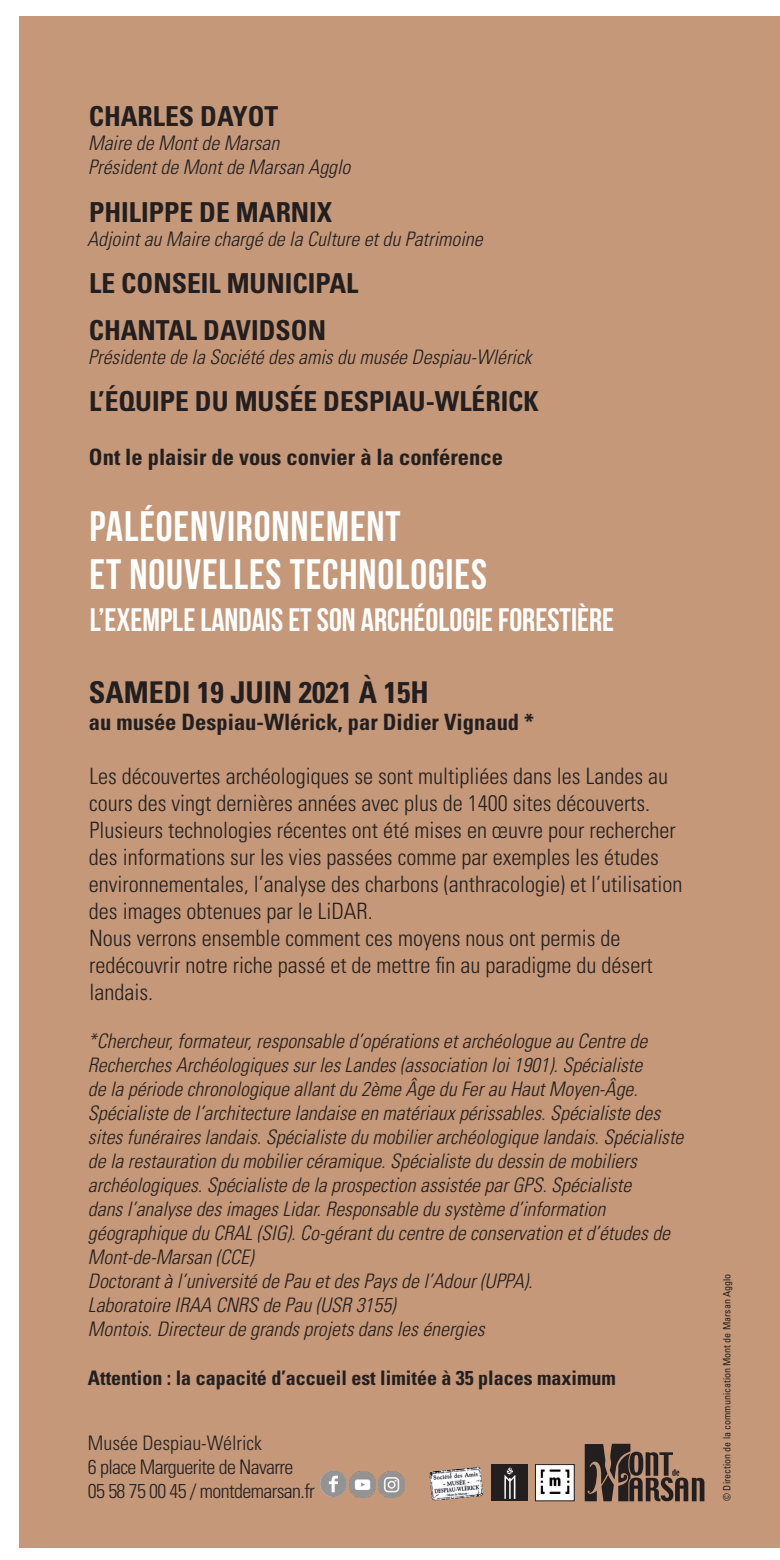
<style>
.page{position:relative;width:780px;height:1560px;background:#fff}
.page>*{position:absolute;margin:0;border:0;box-sizing:border-box;transform-origin:0 0}
.t1{font:42.5px/47.5px "Bebas Neue";letter-spacing:.02em;color:#fff}
.t2{font:32.5px "Bebas Neue";color:#fff}
.t3{font:700 condensed 30px "Univers LT Std";color:#231f20}
.t4{font:700 condensed 27.5px/47.2px "Univers LT Std";color:#231f20}
.t5{font:300 condensed 22.5px/27px "Univers LT Std";color:#231f20}
.t6{font:700 condensed 22.5px "Univers LT Std";color:#231f20}
.t7{font:italic 300 condensed 20px/24px "Univers LT Std";color:#231f20}
.t8{font:300 condensed 20px/24px "Univers LT Std";letter-spacing:-.03em;color:#231f20}
.t9{font:700 condensed 20px "Univers LT Std";color:#231f20}
.t10{font:condensed 10px "Univers LT Std";color:#231f20}
</style>
<div class="page">
<div style="left:19px;top:16px;width:761px;height:1531px;background:#c49878"></div>
<img style="left:537px;top:1465px;width:35px;height:33px">
<div style="left:535px;top:1463px;width:39px;height:37px;border:1px solid #231f20"></div>
<svg style="left:584px;top:1443px;width:120px;height:57px"></svg>
<div style="left:491px;top:1463px;width:37px;height:37px;background:#231f20"></div>
<svg style="left:504px;top:1466px;width:11px;height:32px"></svg>
<svg style="left:320px;top:1470px;width:27px;height:26px"></svg>
<img style="left:378px;top:1471px;width:27px;height:26px">
<img style="left:349px;top:1471px;width:27px;height:26px">
<img style="left:429px;top:1467px;width:54px;height:33px">
<svg style="left:429px;top:1470px;width:6px;height:4px"></svg>
<svg style="left:480px;top:1489px;width:4px;height:7px"></svg>
<svg style="left:430px;top:1495px;width:6px;height:6px"></svg>
<h3 class="t4" style="left:89px;top:93px;width:191px">CHARLES DAYOT</h3>
<p class="t7" style="left:88px;top:131px;width:264px">Maire de Mont de Marsan<br>Président de Mont de Marsan Agglo</p>
<h3 class="t4" style="left:89px;top:188px;width:244px">PHILIPPE DE MARNIX</h3>
<p class="t7" style="left:87px;top:227px;width:397px">Adjoint au Maire chargé de la Culture et du Patrimoine</p>
<h3 class="t4" style="left:89px;top:259px;width:271px">LE CONSEIL MUNICIPAL<br>CHANTAL DAVIDSON</h3>
<p class="t7" style="left:88px;top:345px;width:445px">Présidente de la Société des amis du musée Despiau-Wlérick</p>
<h3 class="t4" style="left:89px;top:377px;width:451px">L’ÉQUIPE DU MUSÉE DESPIAU-WLÉRICK</h3>
<p class="t6" style="left:89px;top:443px;width:415px">Ont le plaisir de vous convier à la conférence</p>
<h1 class="t1" style="left:90px;top:502px;width:399px">PALÉOENVIRONNEMENT<br>ET NOUVELLES TECHNOLOGIES</h1>
<h2 class="t2" style="left:90px;top:601px;width:526px">L’EXEMPLE LANDAIS ET SON ARCHÉOLOGIE FORESTIÈRE</h2>
<h3 class="t3" style="left:89px;top:673px;width:341px">SAMEDI 19 JUIN 2021 À 15H</h3>
<p class="t6" style="left:89px;top:708px;width:446px">au musée Despiau-Wlérick, par Didier Vignaud *</p>
<p class="t5" style="left:89px;top:762px;width:595px">Les découvertes archéologiques se sont multipliées dans les Landes au cours des vingt dernières années avec plus de 1400 sites découverts.<br>Plusieurs technologies récentes ont été mises en œuvre pour rechercher des informations sur les vies passées comme par exemples les études environnementales, l’analyse des charbons (anthracologie) et l’utilisation des images obtenues par le LiDAR.<br>Nous verrons ensemble comment ces moyens nous ont permis de redécouvrir notre riche passé et de mettre fin au paradigme du désert landais.</p>
<p class="t7" style="left:88px;top:1028px;width:597px">*Chercheur, formateur, responsable d’opérations et archéologue au Centre de Recherches Archéologiques sur les Landes (association loi 1901). Spécialiste<br>de la période chronologique allant du 2ème Âge du Fer au Haut Moyen-Âge.<br>Spécialiste de l’architecture landaise en matériaux périssables. Spécialiste des sites funéraires landais. Spécialiste du mobilier archéologique landais. Spécialiste de la restauration du mobilier céramique. Spécialiste du dessin de mobiliers archéologiques. Spécialiste de la prospection assistée par GPS. Spécialiste<br>dans l’analyse des images Lidar. Responsable du système d’information géographique du CRAL (SIG). Co-gérant du centre de conservation et d’études de Mont-de-Marsan (CCE)<br>Doctorant à l’université de Pau et des Pays de l’Adour (UPPA).<br>Laboratoire IRAA CNRS de Pau (USR 3155)<br>Montois. Directeur de grands projets dans les énergies</p>
<p class="t9" style="left:88px;top:1365px;width:529px">Attention : la capacité d’accueil est limitée à 35 places maximum</p>
<p class="t8" style="left:88px;top:1430px;width:228px">Musée Despiau-Wélrick<br>6 place Marguerite de Navarre<br>05 58 75 00 45 / montdemarsan.fr</p>
<p class="t10" style="left:720px;top:1500px;width:228px;rotate:-90deg">© Direction de la communication Mont de Marsan Agglo</p>
</div>
